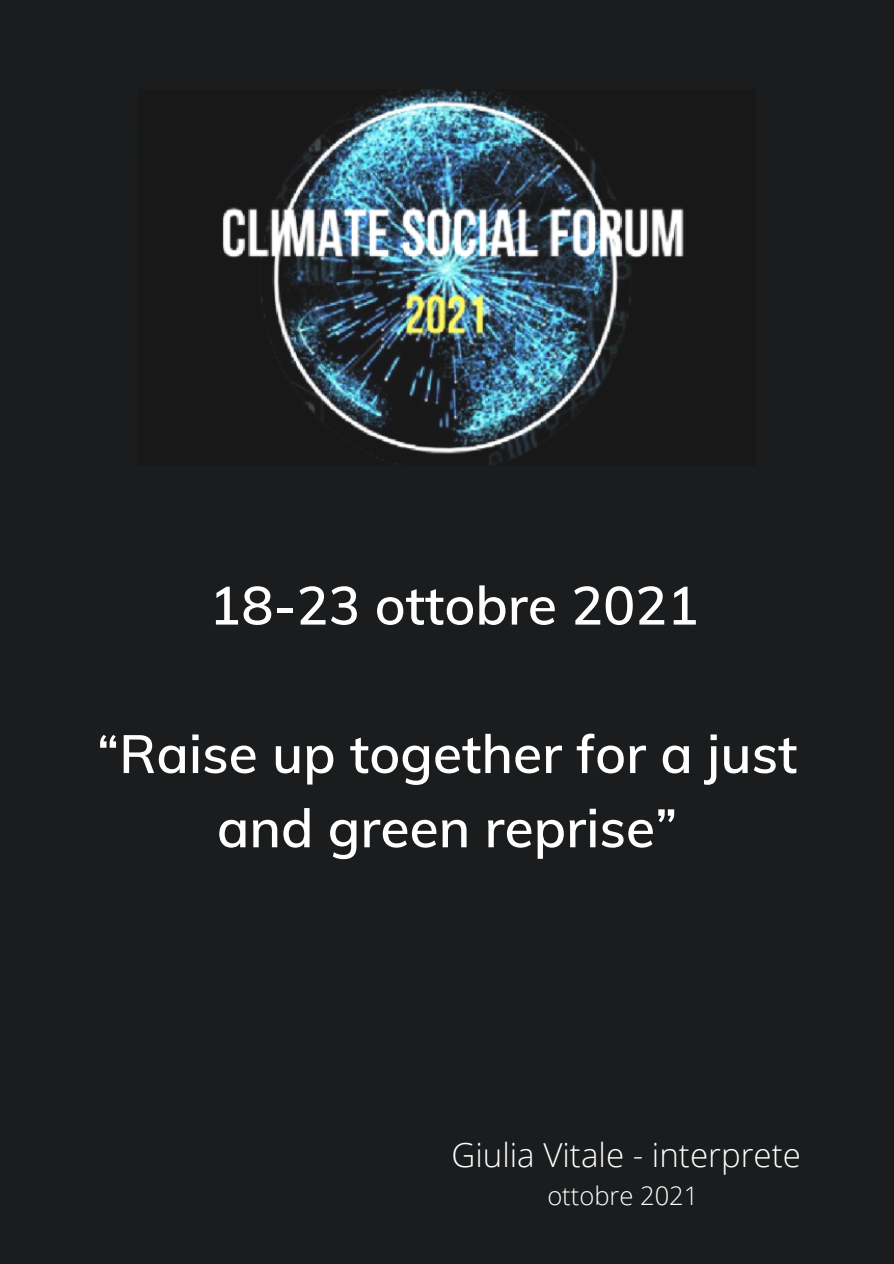
<style>
.page{position:relative;width:894px;height:1264px;background:#fff}
.page>*{position:absolute;margin:0;border:0;box-sizing:border-box;transform-origin:0 0}
.t1{font:600 53.25px/74.2px "Muli";color:#fff;text-align:center}
.t2{font:300 33px "Open Sans";color:#fff}
.t3{font:300 25.5px "Open Sans";color:#fff}
</style>
<div class="page">
<div style="left:0;top:0;width:893px;height:1263px;background:#1a1c1d"></div>
<img style="left:222px;top:89px;width:462px;height:376px">
<p class="t1" style="left:209px;top:567px;width:491px">18-23 ottobre 2021</p>
<p class="t1" style="left:97px;top:715px;width:701px">“Raise up together for a just and green reprise”</p>
<p class="t2" style="left:451px;top:1131px;width:351px">Giulia Vitale - interprete</p>
<p class="t3" style="left:547px;top:1178px;width:152px">ottobre 2021</p>
</div>
